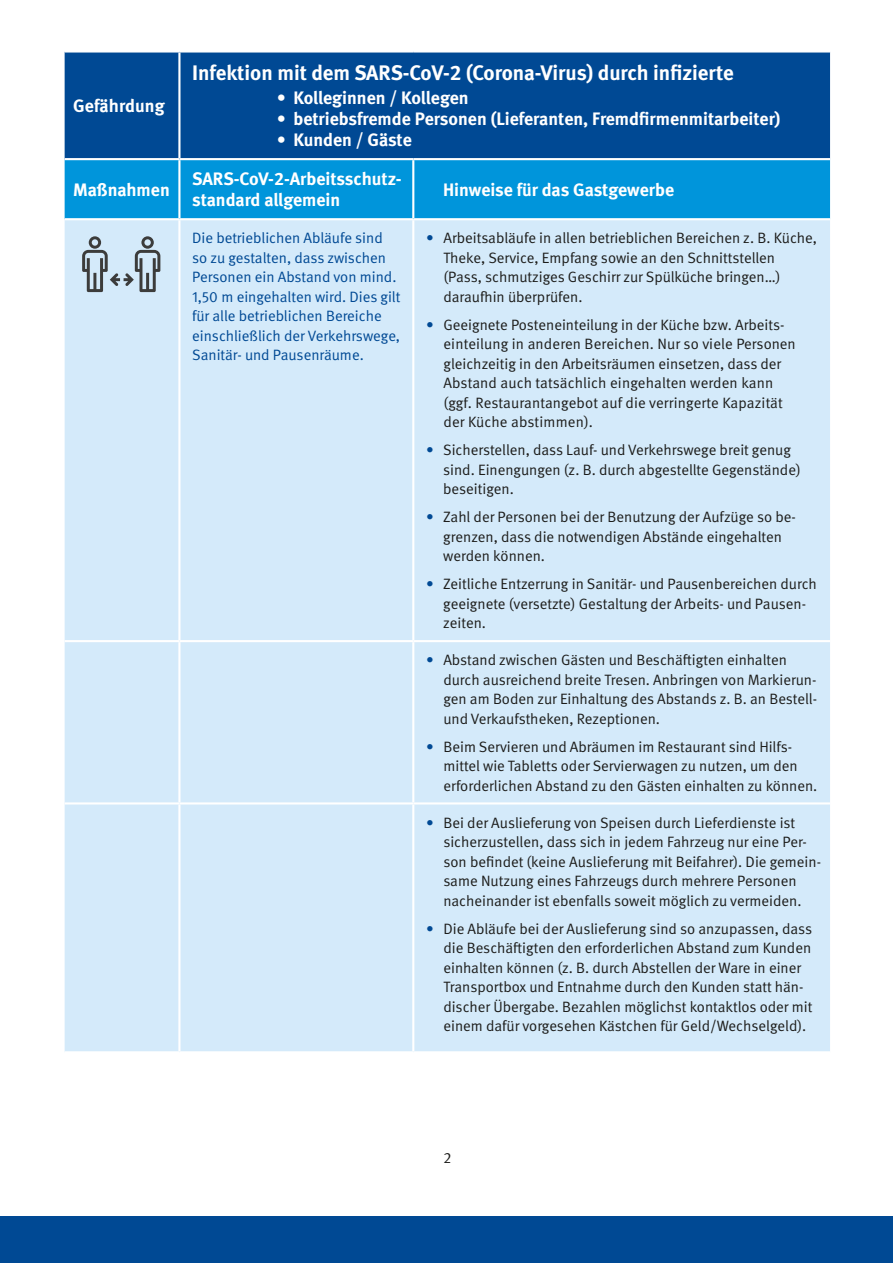
<style>
.page{position:relative;width:893px;height:1263px;background:#fff}
.page>*{position:absolute;margin:0;border:0;box-sizing:border-box;transform-origin:0 0}
.Tabelle_fett_weiß{font:700 21px "DGUV Meta";color:#fff}
.Tabelle_fett_weiß-2{font:700 18px "DGUV Meta";color:#fff}
.Tabelle_regular{font:700 18px/21px "DGUV Meta";color:#fff}
.Tabelle_regular-2{font:15px/19.5px "DGUV Meta";color:#1d1d1b}
.Tabelle_regular-3{font:15px/19.5px "DGUV Meta";color:#004994}
.s1{color:#004994}
</style>
<div class="page">
<div style="left:0;top:1216px;width:893px;height:47px;background:#004994"></div>
<div style="left:65px;top:53px;width:765px;height:105px;background:#004994"></div>
<div style="left:65px;top:160px;width:765px;height:58px;background:#0095db"></div>
<div style="left:65px;top:220px;width:765px;height:831px;background:#d4eafa"></div>
<hr style="left:178px;top:53px;width:2px;height:105px;background:#fff">
<hr style="left:178px;top:160px;width:2px;height:58px;background:#fff">
<hr style="left:412px;top:160px;width:2px;height:58px;background:#fff">
<hr style="left:178px;top:220px;width:2px;height:420px;background:#fff">
<hr style="left:412px;top:220px;width:2px;height:420px;background:#fff">
<hr style="left:65px;top:640px;width:114px;height:2px;background:#fff">
<hr style="left:179px;top:640px;width:234px;height:2px;background:#fff">
<hr style="left:178px;top:642px;width:2px;height:160px;background:#fff">
<hr style="left:413px;top:640px;width:417px;height:2px;background:#fff">
<hr style="left:412px;top:642px;width:2px;height:160px;background:#fff">
<hr style="left:65px;top:802px;width:114px;height:2px;background:#fff">
<hr style="left:179px;top:802px;width:234px;height:2px;background:#fff">
<hr style="left:178px;top:804px;width:2px;height:247px;background:#fff">
<hr style="left:413px;top:802px;width:417px;height:2px;background:#fff">
<hr style="left:412px;top:804px;width:2px;height:247px;background:#fff">
<svg style="left:82px;top:236px;width:78px;height:56px"></svg>
<p class="Tabelle_fett_weiß-2" style="left:73px;top:95px;width:93px">Gefährdung</p>
<p class="Tabelle_fett_weiß" style="left:192px;top:61px;width:543px">Infektion mit dem SARS-CoV-2 (Corona-Virus) durch infizierte</p>
<p class="Tabelle_fett_weiß-2" style="left:277px;top:87px;width:193px">• Kolleginnen / Kollegen</p>
<p class="Tabelle_fett_weiß-2" style="left:277px;top:108px;width:505px">• betriebsfremde Personen (Lieferanten, Fremdfirmenmitarbeiter)</p>
<p class="Tabelle_fett_weiß-2" style="left:277px;top:129px;width:136px">• Kunden / Gäste</p>
<p class="Tabelle_regular" style="left:73px;top:180px;width:98px">Maßnahmen</p>
<p class="Tabelle_regular" style="left:192px;top:169px;width:211px">SARS-CoV-2-Arbeitsschutz&shy;standard allgemein</p>
<p class="Tabelle_regular" style="left:443px;top:180px;width:233px">Hinweise für das Gastgewerbe</p>
<p class="Tabelle_regular-3" style="left:192px;top:229px;width:210px">Die betrieblichen Abläufe sind so zu gestalten, dass zwischen<br>Personen ein Abstand von mind.<br>1,50 m eingehalten wird. Dies gilt für alle betrieblichen Bereiche einschließlich der Verkehrswege,<br>Sanitär- und Pausenräume.</p>
<p class="Tabelle_regular-2" style="left:443px;top:229px;width:375px;text-indent:-17px"><span class="s1">•</span> Arbeitsabläufe in allen betrieblichen Bereichen z. B. Küche, Theke, Service, Empfang sowie an den Schnittstellen (Pass, schmutziges Geschirr zur Spülküche bringen…) daraufhin überprüfen.</p>
<p class="Tabelle_regular-2" style="left:443px;top:315px;width:354px;text-indent:-17px"><span class="s1">•</span> Geeignete Posteneinteilung in der Küche bzw. Arbeits&shy;einteilung in anderen Bereichen. Nur so viele Personen gleichzeitig in den Arbeitsräumen einsetzen, dass der Abstand auch tatsächlich eingehalten werden kann (ggf. Restaurantangebot auf die verringerte Kapazität der Küche abstimmen).</p>
<p class="Tabelle_regular-2" style="left:443px;top:441px;width:359px;text-indent:-17px"><span class="s1">•</span> Sicherstellen, dass Lauf- und Verkehrswege breit genug sind. Einengungen (z. B. durch abgestellte Gegenstände) beseitigen.</p>
<p class="Tabelle_regular-2" style="left:443px;top:508px;width:354px;text-indent:-17px"><span class="s1">•</span> Zahl der Personen bei der Benutzung der Aufzüge so be&shy;grenzen, dass die notwendigen Abstände eingehalten werden können.</p>
<p class="Tabelle_regular-2" style="left:443px;top:575px;width:375px;text-indent:-17px"><span class="s1">•</span> Zeitliche Entzerrung in Sanitär- und Pausenbereichen durch geeignete (versetzte) Gestaltung der Arbeits- und Pausen&shy;zeiten.</p>
<p class="Tabelle_regular-2" style="left:443px;top:651px;width:375px;text-indent:-17px"><span class="s1">•</span> Abstand zwischen Gästen und Beschäftigten einhalten durch ausreichend breite Tresen. Anbringen von Markierun&shy;gen am Boden zur Einhaltung des Abstands z. B. an Bestell&shy;und Verkaufstheken, Rezeptionen.</p>
<p class="Tabelle_regular-2" style="left:443px;top:737px;width:375px;text-indent:-17px"><span class="s1">•</span> Beim Servieren und Abräumen im Restaurant sind Hilfs&shy;mittel wie Tabletts oder Servierwagen zu nutzen, um den erforderlichen Abstand zu den Gästen einhalten zu können.</p>
<p class="Tabelle_regular-2" style="left:443px;top:813px;width:379px;text-indent:-17px"><span class="s1">•</span> Bei der Auslieferung von Speisen durch Lieferdienste ist sicherzustellen, dass sich in jedem Fahrzeug nur eine Per&shy;son befindet (keine Auslieferung mit Beifahrer). Die gemein&shy;same Nutzung eines Fahrzeugs durch mehrere Personen nacheinander ist ebenfalls soweit möglich zu vermeiden.</p>
<p class="Tabelle_regular-2" style="left:443px;top:919px;width:370px;text-indent:-17px"><span class="s1">•</span> Die Abläufe bei der Auslieferung sind so anzupassen, dass die Beschäftigten den erforderlichen Abstand zum Kunden einhalten können (z. B. durch Abstellen der Ware in einer Transportbox und Entnahme durch den Kunden statt hän&shy;discher Übergabe. Bezahlen möglichst kontaktlos oder mit einem dafür vorgesehen Kästchen für Geld/Wechselgeld).</p>
<p class="Tabelle_regular-2" style="left:443px;top:1149px;width:9px">2</p>
</div>
